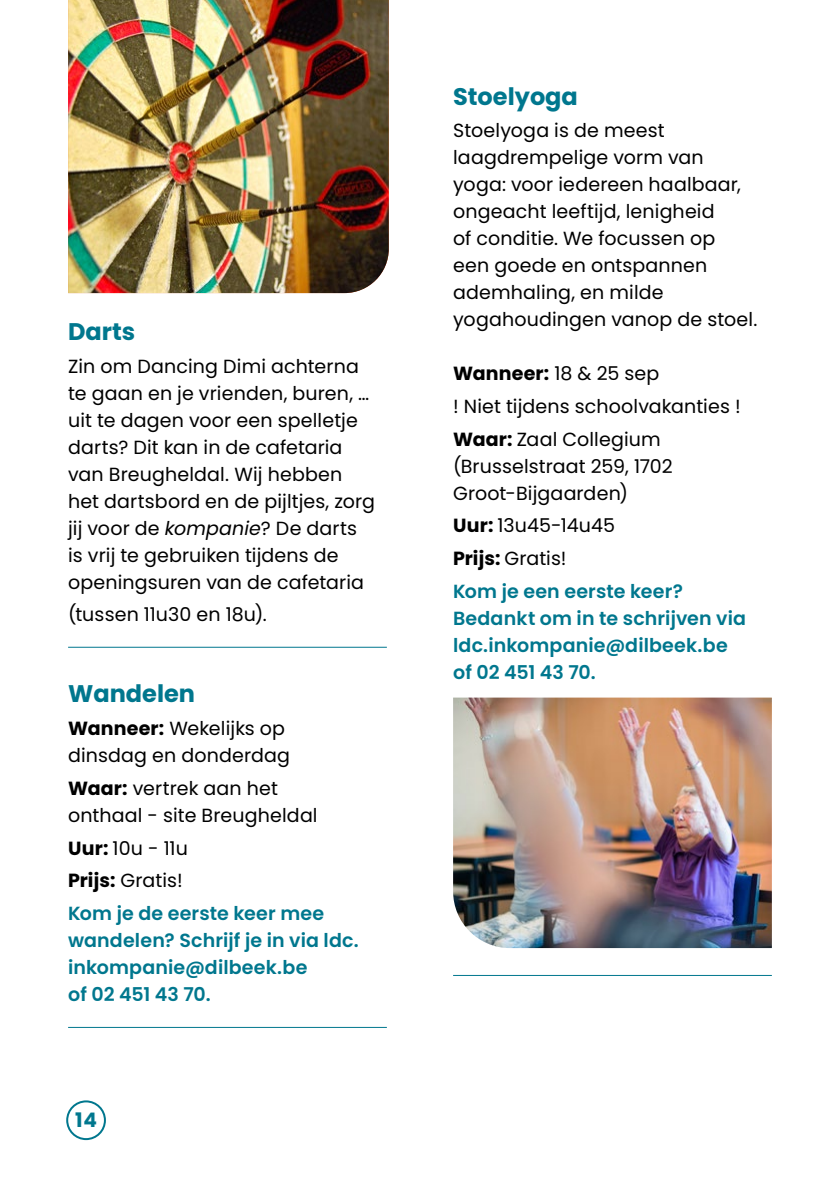
<style>
.page{position:relative;width:840px;height:1191px;background:#fff}
.page>*{position:absolute;margin:0;border:0;box-sizing:border-box;transform-origin:0 0}
.t1{font:700 24px "Poppins";color:#00778e}
.t2{font:700 20px "Poppins";color:#00778e}
.t3{font:19px/27px "Poppins";letter-spacing:.005em;color:#000}
.t4{font:600 19px/32.6px "Poppins";letter-spacing:.005em;color:#00778e}
.s1{font-style:italic}
.s2{font-weight:700}
.s3{font-weight:700;color:#000}
.s4{font-weight:400;color:#000}
</style>
<div class="page">
<hr style="left:68px;top:647px;width:318px;height:1px;background:#00778e">
<hr style="left:68px;top:1027px;width:318px;height:1px;background:#00778e">
<img style="left:68px;top:0;width:320px;height:293px">
<hr style="left:453px;top:975px;width:318px;height:1px;background:#00778e">
<img style="left:453px;top:697px;width:318px;height:251px">
<div style="left:66px;top:1100px;width:40px;height:40px;border:2px solid #00778e;border-radius:50%"></div>
<p class="t1" style="left:68px;top:318px;width:69px">Darts</p>
<p class="t3" style="left:68px;top:352px;width:308px">Zin om Dancing Dimi achterna te gaan en je vrienden, buren, … uit te dagen voor een spelletje darts? Dit kan in de cafetaria van Breugheldal. Wij hebben het dartsbord en de pijltjes, zorg jij voor de <span class="s1">kompanie</span>? De darts is vrij te gebruiken tijdens de openingsuren van de cafetaria</p>
<p class="t3" style="left:68px;top:600px;width:200px">(tussen 11u30 en 18u).</p>
<p class="t1" style="left:68px;top:680px;width:128px">Wandelen</p>
<p class="t3" style="left:68px;top:715px;width:223px"><span class="s2">Wanneer:</span> Wekelijks op dinsdag en donderdag</p>
<p class="t3" style="left:68px;top:774px;width:251px"><span class="s2">Waar:</span> vertrek aan het onthaal - site Breugheldal</p>
<p class="t4" style="left:68px;top:831px;width:257px"><span class="s3">Uur:</span> <span class="s4">10u - 11u<br></span><span class="s3">Prijs:</span> <span class="s4">Gratis!<br></span>Kom je de eerste keer mee</p>
<p class="t4" style="left:68px;top:926px;width:292px;line-height:27px">wandelen? Schrijf je in via ldc. inkompanie@dilbeek.be<br>of 02 451 43 70.</p>
<p class="t2" style="left:75px;top:1108px;width:23px">14</p>
<p class="t1" style="left:453px;top:82px;width:126px">Stoelyoga</p>
<p class="t3" style="left:453px;top:117px;width:306px">Stoelyoga is de meest laagdrempelige vorm van yoga: voor iedereen haalbaar, ongeacht leeftijd, lenigheid<br>of conditie. We focussen op<br>een goede en ontspannen ademhaling, en milde yogahoudingen vanop de stoel.</p>
<p class="t3" style="left:453px;top:357px;width:289px;line-height:32.6px"><span class="s2">Wanneer:</span> 18 &amp; 25 sep<br>! Niet tijdens schoolvakanties !<br><span class="s2">Waar:</span> Zaal Collegium</p>
<p class="t3" style="left:453px;top:452px;width:221px">(Brusselstraat 259, 1702<br>Groot-Bijgaarden)</p>
<p class="t4" style="left:453px;top:509px;width:231px"><span class="s3">Uur:</span> <span class="s4">13u45-14u45<br></span><span class="s3">Prijs:</span> <span class="s4">Gratis!<br></span>Kom je een eerste keer?</p>
<p class="t4" style="left:453px;top:604px;width:294px;line-height:27px">Bedankt om in te schrijven via ldc.inkompanie@dilbeek.be of 02 451 43 70.</p>
</div>
